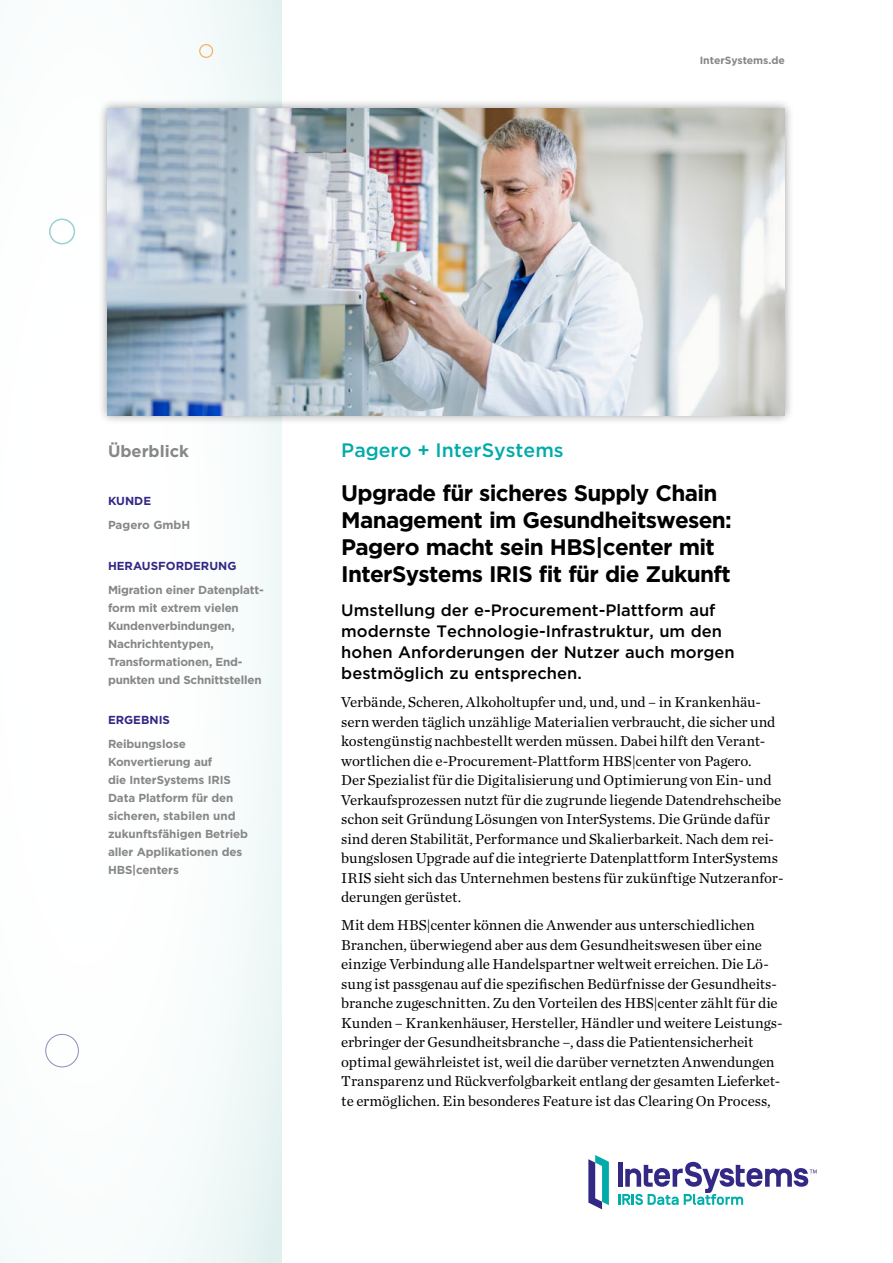
<style>
.page{position:relative;width:893px;height:1263px;background:#fff}
.page>*{position:absolute;margin:0;border:0;box-sizing:border-box;transform-origin:0 0}
.t1{font:700 22.5px/27px "Gotham";letter-spacing:-.03em;color:#000}
.t2{font:500 19.5px "Gotham";color:#00abaa}
.t3{font:500 16.5px/21px "Gotham";color:#000}
.t4{font:700 16.5px "Gotham";color:#868786}
.t5{font:15px/19.5px "Chronicle Text G1";letter-spacing:-.005em;color:#000}
.t6{font:700 11.7px/18px "Gotham";letter-spacing:-.015em;color:#868786}
.t7{font:700 11.7px "Gotham";color:#332985}
.t8{font:700 11.7px "Gotham";color:#322885}
.t9{font:700 10.5px "Gotham";color:#868786}
</style>
<div class="page">
<div style="left:0;top:0;width:282px;height:1263px;background:linear-gradient(to right,#fff,#f2f9f8)"></div>
<div style="left:45px;top:1034px;width:34px;height:33px;border:1px solid #9488c1;border-radius:50%"></div>
<div style="left:49px;top:218px;width:26px;height:26px;border:2px solid #98d2d1;border-radius:50%"></div>
<div style="left:199px;top:44px;width:14px;height:14px;border:1px solid #f8b165;border-radius:50%"></div>
<svg style="left:588px;top:1155px;width:21px;height:54px"></svg>
<svg style="left:618px;top:1162px;width:199px;height:43px"></svg>
<div style="left:98px;top:98px;width:697px;height:327px;background:#000;opacity:.4"></div>
<img style="left:108px;top:108px;width:677px;height:307px">
<p class="t9" style="left:700px;top:54px;width:87px">InterSystems.de</p>
<p class="t4" style="left:108px;top:442px;width:82px">Überblick</p>
<p class="t7" style="left:108px;top:494px;width:45px">KUNDE</p>
<p class="t6" style="left:108px;top:516px;width:84px">Pagero GmbH</p>
<p class="t7" style="left:108px;top:559px;width:130px">HERAUSFORDERUNG</p>
<p class="t6" style="left:108px;top:580px;width:157px">Migration einer Datenplatt&shy;form mit extrem vielen<br>Kundenverbindungen,<br>Nachrichtentypen,<br>Transformationen, End&shy;punkten und Schnittstellen</p>
<p class="t8" style="left:108px;top:713px;width:64px">ERGEBNIS</p>
<p class="t6" style="left:108px;top:735px;width:141px">Reibungslose<br>Konvertierung auf<br>die InterSystems IRIS<br>Data Platform für den sicheren, stabilen und zukunftsfähigen Betrieb aller Applikationen des<br>HBS|centers</p>
<h2 class="t2" style="left:341px;top:438px;width:224px">Pagero + InterSystems</h2>
<h1 class="t1" style="left:341px;top:479px;width:392px">Upgrade für sicheres Supply Chain Management im Gesundheitswesen:<br>Pagero macht sein HBS|center mit InterSystems IRIS fit für die Zukunft</h1>
<p class="t3" style="left:341px;top:599px;width:395px">Umstellung der e-Procurement-Plattform auf modernste Technologie-Infrastruktur, um den hohen Anforderungen der Nutzer auch morgen bestmöglich zu entsprechen.</p>
<p class="t5" style="left:341px;top:691px;width:444px">Verbände, Scheren, Alkoholtupfer und, und, und – in Krankenhäu&shy;sern werden täglich unzählige Materialien verbraucht, die sicher und kostengünstig nachbestellt werden müssen. Dabei hilft den Verant&shy;wortlichen die e-Procurement-Plattform HBS|center von Pagero.<br>Der Spezialist für die Digitalisierung und Optimierung von Ein- und Verkaufsprozessen nutzt für die zugrunde liegende Datendrehscheibe schon seit Gründung Lösungen von InterSystems. Die Gründe dafür sind deren Stabilität, Performance und Skalierbarkeit. Nach dem rei&shy;bungslosen Upgrade auf die integrierte Datenplattform InterSystems IRIS sieht sich das Unternehmen bestens für zukünftige Nutzeranfor&shy;derungen gerüstet.</p>
<p class="t5" style="left:341px;top:914px;width:443px">Mit dem HBS|center können die Anwender aus unterschiedlichen Branchen, überwiegend aber aus dem Gesundheitswesen über eine einzige Verbindung alle Handelspartner weltweit erreichen. Die Lö&shy;sung ist passgenau auf die spezifischen Bedürfnisse der Gesundheits&shy;branche zugeschnitten. Zu den Vorteilen des HBS|center zählt für die Kunden – Krankenhäuser, Hersteller, Händler und weitere Leistungs&shy;erbringer der Gesundheitsbranche –, dass die Patientensicherheit optimal gewährleistet ist, weil die darüber vernetzten Anwendungen Transparenz und Rückverfolgbarkeit entlang der gesamten Lieferket&shy;te ermöglichen. Ein besonderes Feature ist das Clearing On Process,</p>
</div>
